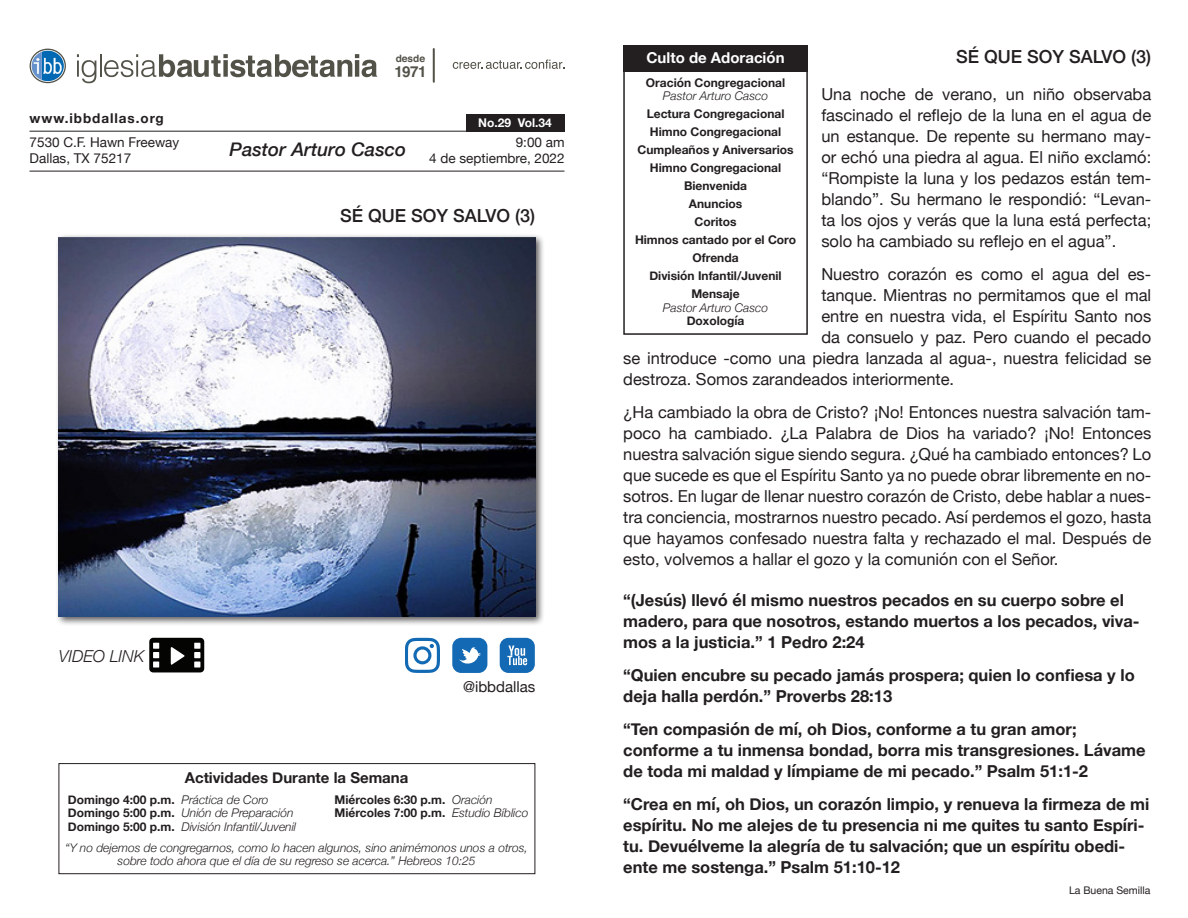
<style>
.page{position:relative;width:1188px;height:918px;background:#fff}
.page>*{position:absolute;margin:0;border:0;box-sizing:border-box;transform-origin:0 0}
.t1{font:italic 500 18.75px "Helvetica Neue";color:#231f20}
.t2{font:500 18px "Helvetica Neue";color:#231f20}
.t3{font:16.5px/21px "Helvetica Neue";color:#231f20;text-align:justify}
.t4{font:700 16.5px/21px "Helvetica Neue";color:#231f20}
.t5{font:italic 300 16.5px "Helvetica Neue";color:#231f20}
.t6{font:700 15.15px "Helvetica";color:#535249}
.t7{font:700 15px "Helvetica Neue";color:#231f20}
.t8{font:700 15px "Helvetica Neue";color:#fff}
.t9{font:15px "Helvetica Neue";color:#231f20}
.t10{font:13.5px "Helvetica Neue";color:#231f20}
.t11{font:700 13.5px "Helvetica Neue";letter-spacing:.07em;color:#231f20}
.t12{font:700 12px "Helvetica Neue";color:#231f20}
.t13{font:italic 300 12px "Helvetica Neue";color:#231f20}
.t14{font:700 12px "Helvetica Neue";color:#fff}
.t15{font:10.5px "Helvetica Neue";color:#231f20}
.t16{font:700 10.05px "Helvetica";color:#535249}
.s1{font-weight:300;font-style:italic}
.s2{font-weight:700;font-style:normal}
</style>
<div class="page">
<svg style="left:77px;top:54px;width:19px;height:29px"></svg>
<hr style="left:100px;top:54px;width:2px;height:23px;background:#535249">
<svg style="left:104px;top:54px;width:273px;height:23px"></svg>
<hr style="left:433px;top:49px;width:2px;height:33px;background:#535249">
<svg style="left:453px;top:60px;width:111px;height:9px"></svg>
<svg style="left:30px;top:49px;width:36px;height:34px"></svg>
<svg style="left:31px;top:50px;width:34px;height:32px"></svg>
<svg style="left:32px;top:51px;width:32px;height:30px"></svg>
<hr style="left:30px;top:131px;width:534px;height:1px;background:#231f20">
<hr style="left:30px;top:171px;width:534px;height:1px;background:#231f20">
<div style="left:466px;top:114px;width:99px;height:18px;background:#231f20"></div>
<svg style="left:500px;top:638px;width:35px;height:35px"></svg>
<svg style="left:452px;top:638px;width:35px;height:35px"></svg>
<svg style="left:150px;top:638px;width:54px;height:34px"></svg>
<div style="left:623px;top:63px;width:185px;height:272px;border:2px solid #231f20"></div>
<div style="left:59px;top:763px;width:476px;height:111px;border:1px solid #231f20"></div>
<div style="left:55px;top:233px;width:490px;height:394px;background:#231f20;opacity:.75"></div>
<img style="left:59px;top:237px;width:476px;height:380px">
<svg style="left:405px;top:638px;width:35px;height:35px"></svg>
<div style="left:623px;top:46px;width:185px;height:26px;background:#231f20"></div>
<p class="t16" style="left:396px;top:50px;width:31px">desde</p>
<p class="t6" style="left:395px;top:59px;width:34px">1971</p>
<p class="t11" style="left:30px;top:108px;width:136px">www.ibbdallas.org</p>
<p class="t14" style="left:478px;top:113px;width:75px">No.29 Vol.34</p>
<p class="t10" style="left:30px;top:133px;width:151px">7530 C.F. Hawn Freeway</p>
<p class="t10" style="left:30px;top:149px;width:103px">Dallas, TX 75217</p>
<p class="t1" style="left:230px;top:133px;width:178px">Pastor Arturo Casco</p>
<p class="t10" style="left:516px;top:133px;width:50px">9:00 am</p>
<p class="t10" style="left:429px;top:149px;width:137px">4 de septiembre, 2022</p>
<p class="t2" style="left:340px;top:201px;width:197px">SÉ QUE SOY SALVO (3)</p>
<p class="t5" style="left:59px;top:643px;width:87px">VIDEO LINK</p>
<p class="t9" style="left:463px;top:675px;width:74px">@ibbdallas</p>
<p class="t7" style="left:185px;top:766px;width:225px">Actividades Durante la Semana</p>
<p class="t12" style="left:68px;top:790px;width:202px">Domingo 4:00 p.m. <span class="s1">Práctica de Coro</span></p>
<p class="t12" style="left:335px;top:790px;width:160px">Miércoles 6:30 p.m. <span class="s1">Oración</span></p>
<p class="t13" style="left:68px;top:804px;width:227px"><span class="s2">Domingo 5:00 p.m.</span> Unión de Preparación</p>
<p class="t12" style="left:335px;top:804px;width:195px">Miércoles 7:00 p.m. <span class="s1">Estudio Bíblico</span></p>
<p class="t13" style="left:68px;top:817px;width:230px"><span class="s2">Domingo 5:00 p.m.</span> División Infantil/Juvenil</p>
<p class="t13" style="left:65px;top:838px;width:464px">“Y no dejemos de congregarnos, como lo hacen algunos, sino animémonos unos a otros,</p>
<p class="t13" style="left:118px;top:852px;width:359px">sobre todo ahora que el día de su regreso se acerca.” Hebreos 10:25</p>
<p class="t2" style="left:956px;top:42px;width:197px">SÉ QUE SOY SALVO (3)</p>
<p class="t3" style="left:821px;top:85px;width:331px">Una noche de verano, un niño observaba fascinado el reflejo de la luna en el agua de un estanque. De repente su hermano may&shy;or echó una piedra al agua. El niño exclamó: “Rompiste la luna y los pedazos están tem&shy;blando”. Su hermano le respondió: “Levan&shy;ta los ojos y verás que la luna está perfecta; solo ha cambiado su reflejo en el agua”.</p>
<p class="t3" style="left:821px;top:265px;width:331px">Nuestro corazón es como el agua del es-</p>
<p class="t3" style="left:821px;top:286px;width:331px">tanque. Mientras no permitamos que el mal</p>
<p class="t3" style="left:821px;top:307px;width:331px">entre en nuestra vida, el Espíritu Santo nos</p>
<p class="t3" style="left:821px;top:328px;width:331px">da consuelo y paz. Pero cuando el pecado</p>
<p class="t3" style="left:623px;top:349px;width:529px">se introduce -como una piedra lanzada al agua-, nuestra felicidad se</p>
<p class="t3" style="left:623px;top:370px;width:332px">destroza. Somos zarandeados interiormente.</p>
<p class="t3" style="left:623px;top:403px;width:530px">¿Ha cambiado la obra de Cristo? ¡No! Entonces nuestra salvación tam&shy;poco ha cambiado. ¿La Palabra de Dios ha variado? ¡No! Entonces nuestra salvación sigue siendo segura. ¿Qué ha cambiado entonces? Lo que sucede es que el Espíritu Santo ya no puede obrar libremente en no&shy;sotros. En lugar de llenar nuestro corazón de Cristo, debe hablar a nues&shy;tra conciencia, mostrarnos nuestro pecado. Así perdemos el gozo, hasta que hayamos confesado nuestra falta y rechazado el mal. Después de esto, volvemos a hallar el gozo y la comunión con el Señor.</p>
<p class="t4" style="left:623px;top:590px;width:518px">“(Jesús) llevó él mismo nuestros pecados en su cuerpo sobre el madero, para que nosotros, estando muertos a los pecados, viva&shy;mos a la justicia.” 1 Pedro 2:24</p>
<p class="t4" style="left:623px;top:665px;width:513px">“Quien encubre su pecado jamás prospera; quien lo confiesa y lo deja halla perdón.” Proverbs 28:13</p>
<p class="t4" style="left:623px;top:719px;width:455px">“Ten compasión de mí, oh Dios, conforme a tu gran amor;</p>
<p class="t4" style="left:623px;top:740px;width:524px">conforme a tu inmensa bondad, borra mis transgresiones. Lávame de toda mi maldad y límpiame de mi pecado.” Psalm 51:1-2</p>
<p class="t4" style="left:623px;top:794px;width:528px">“Crea en mí, oh Dios, un corazón limpio, y renueva la firmeza de mi espíritu. No me alejes de tu presencia ni me quites tu santo Espíri&shy;tu. Devuélveme la alegría de tu salvación; que un espíritu obedi&shy;ente me sostenga.” Psalm 51:10-12</p>
<p class="t15" style="left:1069px;top:882px;width:83px">La Buena Semilla</p>
<p class="t8" style="left:647px;top:46px;width:140px">Culto de Adoración</p>
<p class="t12" style="left:646px;top:73px;width:141px">Oración Congregacional</p>
<p class="t13" style="left:663px;top:87px;width:107px">Pastor Arturo Casco</p>
<p class="t12" style="left:647px;top:105px;width:139px">Lectura Congregacional</p>
<p class="t12" style="left:650px;top:123px;width:133px">Himno Congregacional</p>
<p class="t12" style="left:638px;top:141px;width:157px">Cumpleaños y Aniversarios</p>
<p class="t12" style="left:650px;top:159px;width:133px">Himno Congregacional</p>
<p class="t12" style="left:684px;top:177px;width:65px">Bienvenida</p>
<p class="t12" style="left:689px;top:195px;width:55px">Anuncios</p>
<p class="t12" style="left:695px;top:213px;width:43px">Coritos</p>
<p class="t12" style="left:635px;top:231px;width:163px">Himnos cantado por el Coro</p>
<p class="t12" style="left:693px;top:249px;width:48px">Ofrenda</p>
<p class="t12" style="left:649px;top:267px;width:134px">División Infantil/Juvenil</p>
<p class="t12" style="left:691px;top:285px;width:50px">Mensaje</p>
<p class="t13" style="left:663px;top:298px;width:107px">Pastor Arturo Casco</p>
<p class="t12" style="left:687px;top:312px;width:59px">Doxología</p>
</div>
